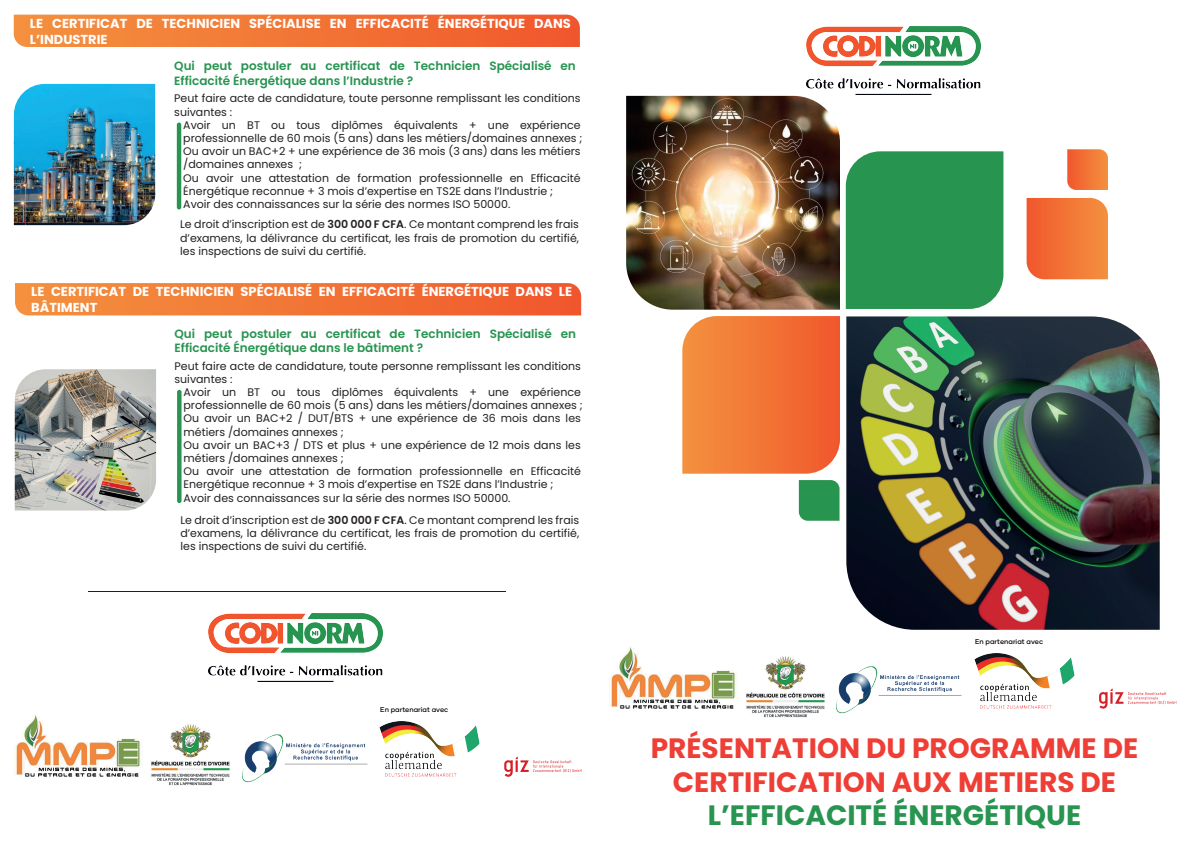
<style>
.page{position:relative;width:1191px;height:842px;background:#fff}
.page>*{position:absolute;margin:0;border:0;box-sizing:border-box;transform-origin:0 0}
.t1{font:700 28px/33.6px "Poppins";color:#ee3e35;text-align:center}
.t2{font:700 28px "Poppins";color:#279450}
.t3{font:700 13px/16px "Poppins";color:#fff}
.t4{font:600 12px/14.4px "Poppins";color:#279450}
.t5{font:11px/13.2px "Poppins";color:#231f20}
.t6{font:500 7px "Gilmer";color:#000001}
.s1{font-weight:600}
</style>
<div class="page">
<img style="left:626px;top:96px;width:214px;height:214px">
<div style="left:845px;top:151px;width:158px;height:158px;background:#279450"></div>
<svg style="left:682px;top:316px;width:158px;height:158px;background:#f2783a"></svg>
<img style="left:846px;top:316px;width:313px;height:314px">
<svg style="left:1026px;top:198px;width:82px;height:81px;background:#f2783a"></svg>
<svg style="left:1067px;top:149px;width:41px;height:41px;background:#f2783c"></svg>
<div style="left:799px;top:480px;width:40px;height:41px;background:#279450"></div>
<img style="left:806px;top:26px;width:174px;height:68px">
<img style="left:836px;top:666px;width:126px;height:48px">
<img style="left:609px;top:647px;width:126px;height:62px">
<img style="left:974px;top:653px;width:101px;height:56px">
<svg style="left:1099px;top:688px;width:77px;height:21px"></svg>
<img style="left:746px;top:656px;width:79px;height:61px">
<svg style="left:14px;top:15px;width:566px;height:32px;background:#f17536"></svg>
<hr style="left:177px;top:123px;width:4px;height:86px;background:#279450;border-radius:2px">
<svg style="left:15px;top:283px;width:566px;height:32px;background:#f27536"></svg>
<svg style="left:177px;top:390px;width:4px;height:113px"></svg>
<img style="left:14px;top:84px;width:141px;height:141px">
<img style="left:15px;top:369px;width:141px;height:141px">
<hr style="left:88px;top:591px;width:418px;height:1px;background:#231f20">
<img style="left:209px;top:613px;width:174px;height:68px">
<img style="left:242px;top:734px;width:126px;height:49px">
<img style="left:14px;top:715px;width:126px;height:62px">
<img style="left:379px;top:721px;width:101px;height:56px">
<svg style="left:504px;top:757px;width:77px;height:20px"></svg>
<img style="left:151px;top:724px;width:79px;height:62px">
<p class="t3" style="left:30px;top:15px;width:542px">LE CERTIFICAT DE TECHNICIEN SPÉCIALISE EN EFFICACITÉ ÉNERGÉTIQUE DANS<br>L’INDUSTRIE</p>
<p class="t4" style="left:174px;top:59px;width:403px">Qui peut postuler au certificat de Technicien Spécialisé en<br>Efficacité Énergétique dans l’Industrie ?</p>
<p class="t5" style="left:174px;top:92px;width:408px">Peut faire acte de candidature, toute personne remplissant les conditions suivantes :</p>
<p class="t5" style="left:183px;top:118px;width:401px">Avoir un BT ou tous diplômes équivalents + une expérience professionnelle de 60 mois (5 ans) dans les métiers/domaines annexes ; Ou avoir un BAC+2 + une expérience de 36 mois (3 ans) dans les métiers /domaines annexes ;<br>Ou avoir une attestation de formation professionnelle en Efficacité Énergétique reconnue + 3 mois d’expertise en TS2E dans l’Industrie ; Avoir des connaissances sur la série des normes ISO 50000.</p>
<p class="t5" style="left:180px;top:218px;width:400px;text-align:justify">Le droit d’inscription est de <span class="s1">300 000 F CFA</span>. Ce montant comprend les frais d’examens, la délivrance du certificat, les frais de promotion du certifié, les inspections de suivi du certifié.</p>
<p class="t3" style="left:31px;top:283px;width:542px">LE CERTIFICAT DE TECHNICIEN SPÉCIALISÉ EN EFFICACITÉ ÉNERGÉTIQUE DANS LE<br>BÂTIMENT</p>
<p class="t4" style="left:174px;top:326px;width:403px">Qui peut postuler au certificat de Technicien Spécialisé en<br>Efficacité Énergétique dans le bâtiment ?</p>
<p class="t5" style="left:174px;top:359px;width:408px">Peut faire acte de candidature, toute personne remplissant les conditions suivantes :</p>
<p class="t5" style="left:183px;top:386px;width:401px">Avoir un BT ou tous diplômes équivalents + une expérience professionnelle de 60 mois (5 ans) dans les métiers/domaines annexes ; Ou avoir un BAC+2 / DUT/BTS + une expérience de 36 mois dans les métiers /domaines annexes ;<br>Ou avoir un BAC+3 / DTS et plus + une expérience de 12 mois dans les métiers /domaines annexes ;<br>Ou avoir une attestation de formation professionnelle en Efficacité Energétique reconnue + 3 mois d’expertise en TS2E dans l’Industrie ; Avoir des connaissances sur la série des normes ISO 50000.</p>
<p class="t5" style="left:180px;top:513px;width:400px;text-align:justify">Le droit d’inscription est de <span class="s1">300 000 F CFA</span>. Ce montant comprend les frais d’examens, la délivrance du certificat, les frais de promotion du certifié, les inspections de suivi du certifié.</p>
<p class="t6" style="left:380px;top:705px;width:69px">En partenariat avec</p>
<p class="t6" style="left:975px;top:637px;width:69px">En partenariat avec</p>
<h1 class="t1" style="left:651px;top:732px;width:489px">PRÉSENTATION DU PROGRAMME DE<br>CERTIFICATION AUX METIERS DE</h1>
<h1 class="t2" style="left:708px;top:799px;width:375px">L’EFFICACITÉ ÉNERGÉTIQUE</h1>
</div>
